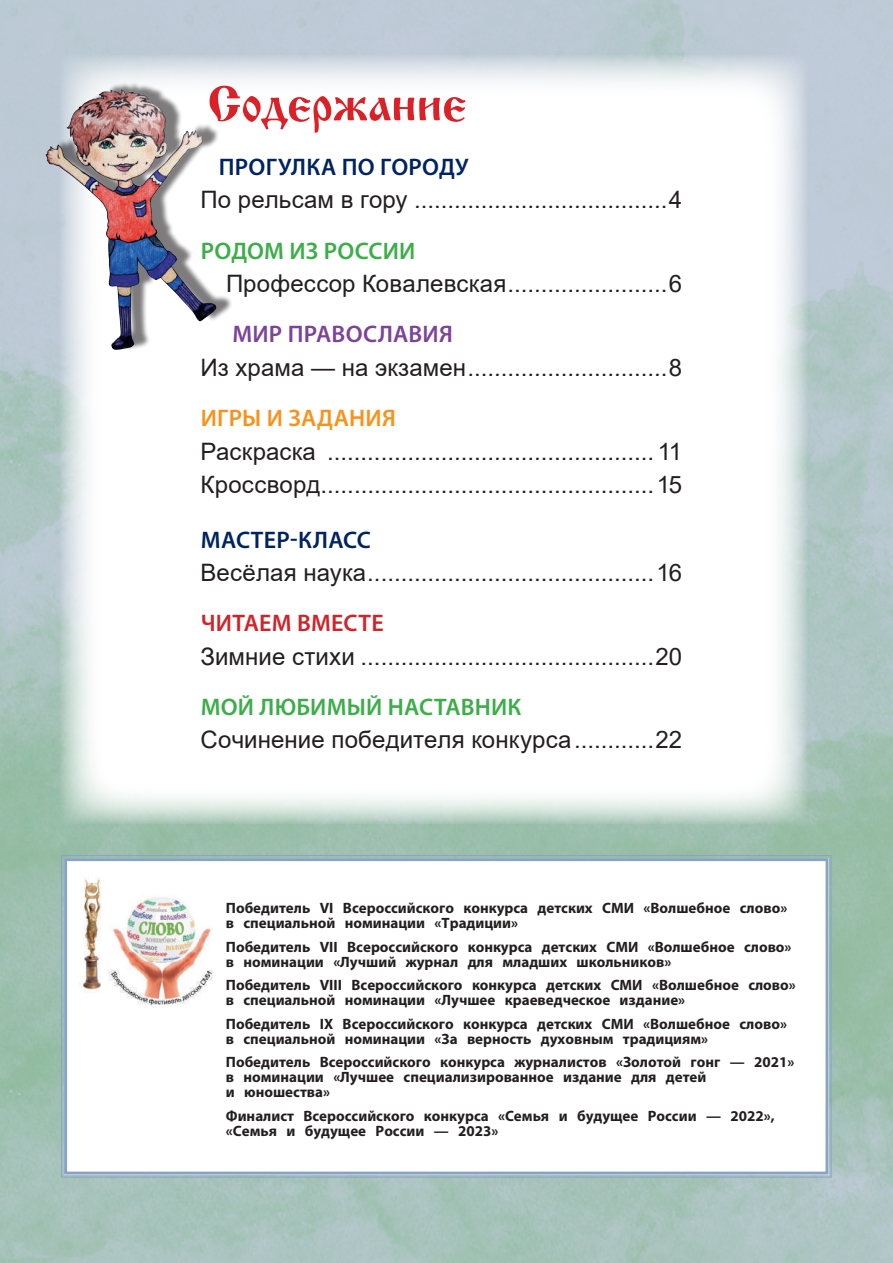
<style>
.page{position:relative;width:893px;height:1263px;background:#fff}
.page>*{position:absolute;margin:0;border:0;box-sizing:border-box;transform-origin:0 0}
.t1{font:24px/33.3px "Arial";letter-spacing:.005em;color:#231f20}
.t2{font:600 24px "Myriad Pro";letter-spacing:.005em;color:#3dad4a}
.t3{font:600 24px "Myriad Pro";letter-spacing:.01em;color:#002361}
.t4{font:600 24px "Myriad Pro";letter-spacing:.01em;color:#7c4399}
.t5{font:600 24px "Myriad Pro";letter-spacing:.01em;color:#f7931d}
.t6{font:600 24px "Myriad Pro";letter-spacing:.01em;color:#ce252b}
.t7{font:700 15px/15px "Myriad Pro";color:#231f20}
</style>
<div class="page">
<svg style="left:233px;top:88px;width:233px;height:45px"></svg>
<div style="left:54px;top:81px;width:179px;height:270px;background:#231f20;opacity:.59"></div>
<img style="left:45px;top:90px;width:76px;height:197px">
<svg style="left:61px;top:854px;width:771px;height:324px"></svg>
<div style="left:64px;top:858px;width:764px;height:316px;border:3px solid #89a3c8"></div>
<img style="left:72px;top:872px;width:38px;height:120px">
<img style="left:109px;top:888px;width:105px;height:119px">
<h1 class="t3" style="left:219px;top:152px;width:251px">Прогулка по городу</h1>
<h1 class="t1" style="left:201px;top:183px;width:483px">По рельсам в гору ......................................4</h1>
<h1 class="t2" style="left:201px;top:235px;width:216px">Родом из России</h1>
<h1 class="t1" style="left:226px;top:267px;width:457px">Профессор Ковалевская........................6</h1>
<h1 class="t4" style="left:232px;top:319px;width:222px">Мир православия</h1>
<h1 class="t1" style="left:201px;top:350px;width:483px">Из храма — на экзамен..............................8</h1>
<h1 class="t5" style="left:201px;top:403px;width:197px">иГры и задания</h1>
<h1 class="t1" style="left:201px;top:434px;width:483px">Раскраска ................................................. 11<br>Кроссворд..................................................15</h1>
<h1 class="t3" style="left:201px;top:524px;width:172px">Мастер-класс</h1>
<h1 class="t1" style="left:201px;top:556px;width:483px">Весёлая наука...........................................16</h1>
<h1 class="t6" style="left:201px;top:608px;width:184px">Читаем вместе</h1>
<h1 class="t1" style="left:201px;top:639px;width:483px">Зимние стихи ............................................20</h1>
<h1 class="t2" style="left:201px;top:692px;width:322px">Мой любимый наставник</h1>
<h1 class="t1" style="left:201px;top:723px;width:483px">Сочинение победителя конкурса............22</h1>
<p class="t7" style="left:226px;top:900px;width:563px">Победитель VI Всероссийского конкурса детских СМИ «Волшебное слово» в специальной номинации «Традиции»</p>
<p class="t7" style="left:226px;top:938px;width:567px">Победитель VII Всероссийского конкурса детских СМИ «Волшебное слово» в номинации «Лучший журнал для младших школьников»</p>
<p class="t7" style="left:226px;top:977px;width:571px">Победитель VIII Всероссийского конкурса детских СМИ «Волшебное слово» в специальной номинации «Лучшее краеведческое издание»</p>
<p class="t7" style="left:226px;top:1015px;width:563px">Победитель IX Всероссийского конкурса детских СМИ «Волшебное слово» в специальной номинации «За верность духовным традициям»</p>
<p class="t7" style="left:226px;top:1054px;width:570px">Победитель Всероссийского конкурса журналистов «Золотой гонг — 2021» в номинации «Лучшее специализированное издание для детей<br>и юношества»</p>
<p class="t7" style="left:226px;top:1107px;width:550px">Финалист Всероссийского конкурса «Семья и будущее России — 2022», «Семья и будущее России — 2023»</p>
</div>
